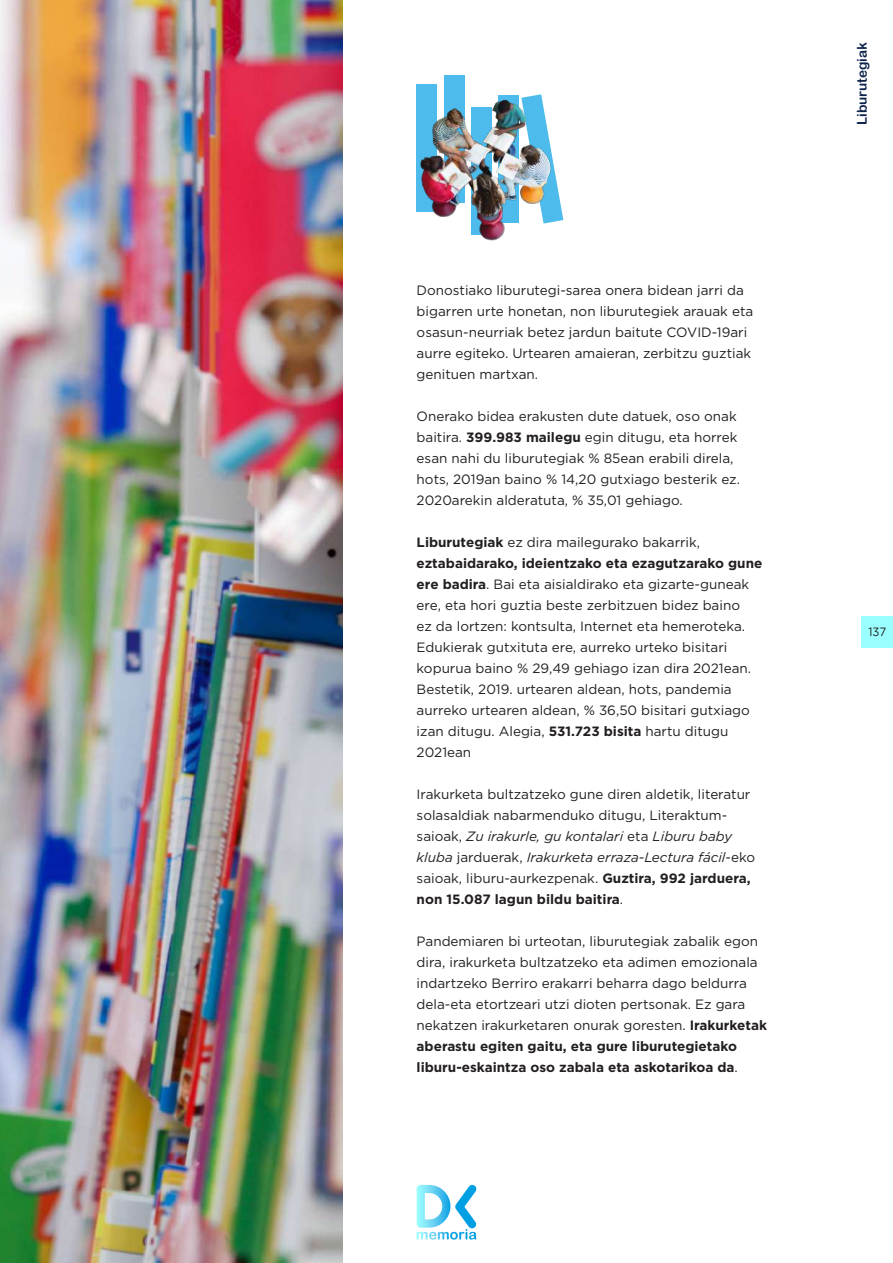
<style>
.page{position:relative;width:893px;height:1263px;background:#fff}
.page>*{position:absolute;margin:0;border:0;box-sizing:border-box;transform-origin:0 0}
.t1{font:13.5px/21px "Gotham";color:#231f20}
.t2{font:13.5px "Arial Rounded MT Bold";color:#0f244d}
.t3{font:12px "Gotham";color:#231f20;scale:.96 1}
.s1{font-weight:700}
.s2{font-style:italic}
</style>
<div class="page">
<img style="left:0;top:0;width:342px;height:1263px">
<svg style="left:417px;top:1185px;width:60px;height:54px"></svg>
<div style="left:862px;top:616px;width:31px;height:31px;background:#9ff"></div>
<div style="left:417px;top:84px;width:20px;height:128px;background:#4dbcec"></div>
<div style="left:444px;top:75px;width:20px;height:128px;background:#4dbcec"></div>
<svg style="left:526px;top:94px;width:37px;height:128px"></svg>
<img style="left:420px;top:97px;width:133px;height:144px">
<p class="t1" style="left:417px;top:279px;width:338px">Donostiako liburutegi-sarea onera bidean jarri da bigarren urte honetan, non liburutegiek arauak eta osasun-neurriak betez jardun baitute COVID-19ari aurre egiteko. Urtearen amaieran, zerbitzu guztiak genituen martxan.</p>
<p class="t1" style="left:417px;top:405px;width:325px">Onerako bidea erakusten dute datuek, oso onak baitira. <span class="s1">399.983 mailegu</span> egin ditugu, eta horrek esan nahi du liburutegiak % 85ean erabili direla, hots, 2019an baino % 14,20 gutxiago besterik ez.<br>2020arekin alderatuta, % 35,01 gehiago.</p>
<p class="t1" style="left:417px;top:531px;width:347px"><span class="s1">Liburutegiak</span> ez dira mailegurako bakarrik, <span class="s1">eztabaidarako, ideientzako eta ezagutzarako gune ere badira</span>. Bai eta aisialdirako eta gizarte-guneak ere, eta hori guztia beste zerbitzuen bidez baino<br>ez da lortzen: kontsulta, Internet eta hemeroteka.<br>Edukierak gutxituta ere, aurreko urteko bisitari kopurua baino % 29,49 gehiago izan dira 2021ean.<br>Bestetik, 2019. urtearen aldean, hots, pandemia aurreko urtearen aldean, % 36,50 bisitari gutxiago izan ditugu. Alegia, <span class="s1">531.723 bisita</span> hartu ditugu 2021ean</p>
<p class="t1" style="left:417px;top:783px;width:340px">Irakurketa bultzatzeko gune diren aldetik, literatur solasaldiak nabarmenduko ditugu, Literaktum&shy;saioak, <span class="s2">Zu irakurle, gu kontalari</span> eta <span class="s2">Liburu baby kluba</span> jarduerak, <span class="s2">Irakurketa erraza-Lectura fácil</span>-eko saioak, liburu-aurkezpenak. <span class="s1">Guztira, 992 jarduera, non 15.087 lagun bildu baitira</span>.</p>
<p class="t1" style="left:417px;top:930px;width:352px">Pandemiaren bi urteotan, liburutegiak zabalik egon dira, irakurketa bultzatzeko eta adimen emozionala indartzeko Berriro erakarri beharra dago beldurra dela-eta etortzeari utzi dioten pertsonak. Ez gara nekatzen irakurketaren onurak goresten. <span class="s1">Irakurketak aberastu egiten gaitu, eta gure liburutegietako liburu-eskaintza oso zabala eta askotarikoa da</span>.</p>
<p class="t2" style="left:854px;top:125px;width:84px;rotate:-90deg">Liburutegiak</p>
<p class="t3" style="left:868px;top:624px;width:20px">137</p>
</div>
